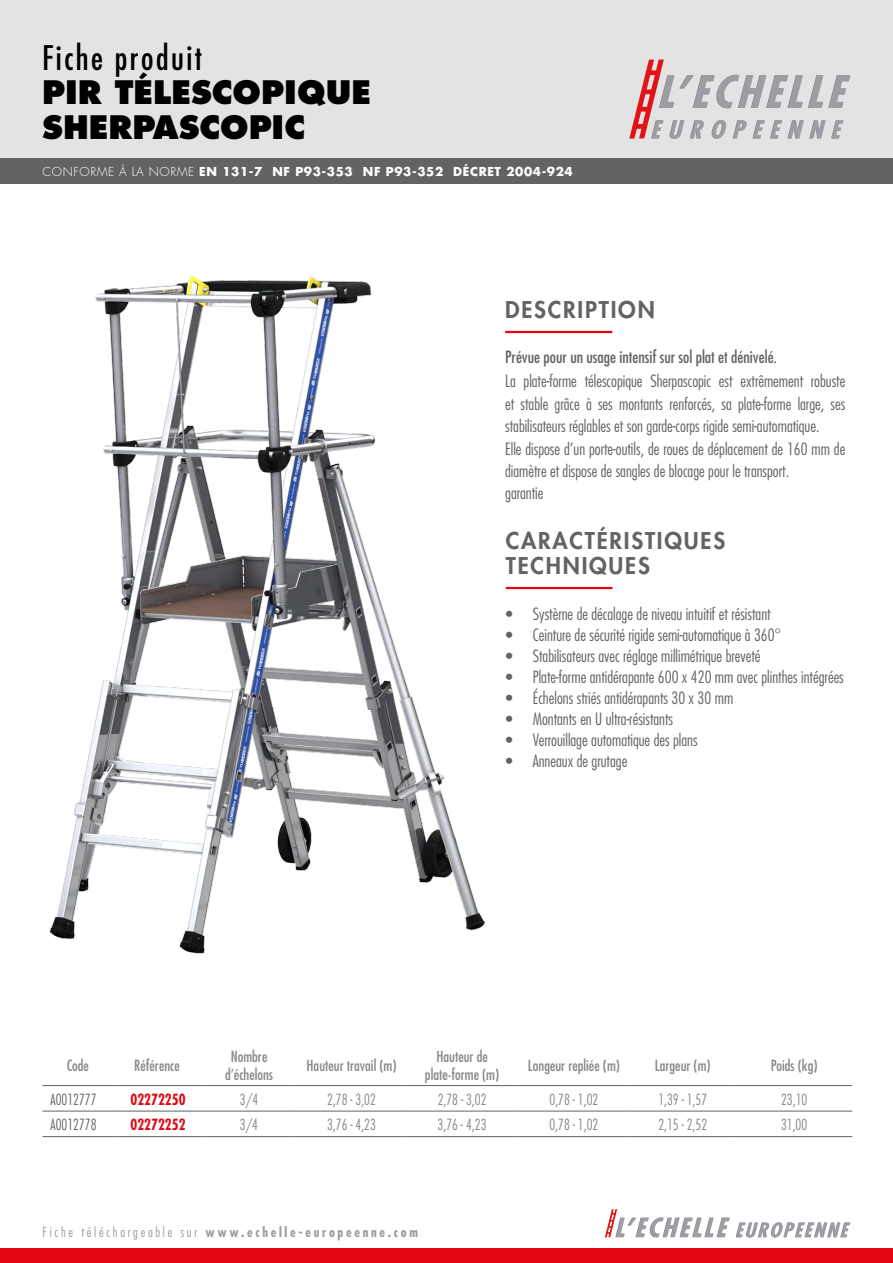
<style>
.page{position:relative;width:893px;height:1263px;background:#fff}
.page>*{position:absolute;margin:0;border:0;box-sizing:border-box;transform-origin:0 0}
.t1{font:condensed 33px "Futura Std";letter-spacing:.075em;color:#000}
.t2{font:800 31.5px/34.5px "Futura Std";color:#000}
.t3{font:800 22.5px/25.5px "Futura Std";letter-spacing:.08em;color:#646363}
.t4{font:300 condensed 16.5px/22.5px "Futura Std";color:#646363}
.t5{font:condensed 16.5px "Futura Std";color:#646363}
.t6{font:condensed 15px "Futura Std";color:#878787}
.t7{font:300 condensed 15px "Futura Std";color:#878787;scale:.94 1}
.t8{font:700 condensed 15px "Futura Std";color:#e30613;scale:.94 1}
.t9{font:300 condensed 15px "Futura Std";color:#656565;scale:.94 1}
.t10{font:700 condensed 13.5px "Futura Std";letter-spacing:.2em;color:#9d9d9c}
.t11{font:300 condensed 13.5px "Futura Std";letter-spacing:.2em;color:#9d9d9c}
.t12{font:700 12px "Futura Std";letter-spacing:.05em;color:#fff}
.t13{font:300 12px "Futura Std";letter-spacing:.05em;color:#fff}
.s1{font-weight:700}
</style>
<div class="page">
<hr style="left:506px;top:587px;width:106px;height:2px;background:#e30613">
<hr style="left:505px;top:331px;width:107px;height:2px;background:#e30613">
<img style="left:49px;top:276px;width:488px;height:678px">
<hr style="left:43px;top:1111px;width:70px;height:1px;background:#646363">
<hr style="left:113px;top:1111px;width:88px;height:1px;background:#646363">
<hr style="left:201px;top:1111px;width:94px;height:1px;background:#646363">
<hr style="left:295px;top:1111px;width:111px;height:1px;background:#646363">
<hr style="left:406px;top:1111px;width:110px;height:1px;background:#646363">
<hr style="left:516px;top:1111px;width:113px;height:1px;background:#646363">
<hr style="left:629px;top:1111px;width:105px;height:1px;background:#646363">
<hr style="left:734px;top:1111px;width:118px;height:1px;background:#646363">
<hr style="left:43px;top:1136px;width:70px;height:1px;background:#646363">
<hr style="left:113px;top:1136px;width:88px;height:1px;background:#646363">
<hr style="left:201px;top:1136px;width:94px;height:1px;background:#646363">
<hr style="left:295px;top:1136px;width:111px;height:1px;background:#646363">
<hr style="left:406px;top:1136px;width:110px;height:1px;background:#646363">
<hr style="left:516px;top:1136px;width:113px;height:1px;background:#646363">
<hr style="left:629px;top:1136px;width:105px;height:1px;background:#646363">
<hr style="left:734px;top:1136px;width:118px;height:1px;background:#646363">
<hr style="left:43px;top:1085px;width:70px;height:1px;background:#646363">
<hr style="left:113px;top:1085px;width:88px;height:1px;background:#646363">
<hr style="left:201px;top:1085px;width:94px;height:1px;background:#646363">
<hr style="left:295px;top:1085px;width:111px;height:1px;background:#646363">
<hr style="left:406px;top:1085px;width:110px;height:1px;background:#646363">
<hr style="left:516px;top:1085px;width:113px;height:1px;background:#646363">
<hr style="left:629px;top:1085px;width:105px;height:1px;background:#646363">
<hr style="left:734px;top:1085px;width:118px;height:1px;background:#646363">
<div style="left:0;top:0;width:893px;height:171px;background:#e3e3e3"></div>
<div style="left:0;top:1249px;width:893px;height:14px;background:#e30613"></div>
<svg style="left:605px;top:1209px;width:245px;height:28px"></svg>
<svg style="left:629px;top:60px;width:221px;height:79px"></svg>
<div style="left:0;top:158px;width:893px;height:26px;background:#646363"></div>
<h1 class="t1" style="left:42px;top:38px;width:161px">Fiche produit</h1>
<h2 class="t2" style="left:42px;top:75px;width:330px">PIR TÉLESCOPIQUE<br>SHERPASCOPIC</h2>
<p class="t13" style="left:43px;top:164px;width:221px">CONFORME À LA NORME <span class="s1">EN 131-7</span></p>
<p class="t12" style="left:272px;top:163px;width:82px">NF P93-353</p>
<p class="t12" style="left:363px;top:163px;width:82px">NF P93-352</p>
<p class="t12" style="left:453px;top:163px;width:121px">DÉCRET 2004-924</p>
<h3 class="t3" style="left:505px;top:297px;width:151px">DESCRIPTION</h3>
<p class="t5" style="left:505px;top:346px;width:273px">Prévue pour un usage intensif sur sol plat et dénivelé.</p>
<p class="t4" style="left:524px;top:370px;width:55px">plate-forme</p>
<p class="t4" style="left:585px;top:370px;width:59px">télescopique</p>
<p class="t4" style="left:650px;top:370px;width:62px">Sherpascopic</p>
<p class="t4" style="left:811px;top:370px;width:36px">robuste</p>
<p class="t4" style="left:505px;top:370px;width:342px">La<br>et stable grâce à ses montants renforcés, sa plate-forme large, ses stabilisateurs réglables et son garde-corps rigide semi-automatique.<br>Elle dispose u n’d porte-outils de, roues de déplacement de 160 mm de diamètre et dispose de sangles de blocage pour le transport.<br>garantie</p>
<p class="t4" style="left:740px;top:370px;width:64px">extrêmement</p>
<p class="t4" style="left:719px;top:370px;width:15px">est</p>
<h3 class="t3" style="left:506px;top:528px;width:221px">CARACTÉRISTIQUES<br>TECHNIQUES</h3>
<p class="t4" style="left:533px;top:602px;width:239px">Système de décalage de niveau intuitif et résistant</p>
<p class="t4" style="left:506px;top:602px;width:8px">•</p>
<p class="t4" style="left:506px;top:623px;width:8px">•</p>
<p class="t4" style="left:533px;top:623px;width:250px">Ceinture de sécurité rigide semi-automatique à 360°</p>
<p class="t4" style="left:506px;top:644px;width:8px">•</p>
<p class="t4" style="left:533px;top:644px;width:229px">Stabilisateurs avec réglage millimétrique breveté</p>
<p class="t4" style="left:506px;top:665px;width:8px">•</p>
<p class="t4" style="left:506px;top:686px;width:8px">•</p>
<p class="t4" style="left:533px;top:665px;width:313px">Plate-forme antidérapante 600 x 420 mm avec plinthes intégrées</p>
<p class="t4" style="left:533px;top:686px;width:202px">Échelons striés antidérapants 30 x 30 mm</p>
<p class="t4" style="left:506px;top:707px;width:8px">•</p>
<p class="t4" style="left:533px;top:707px;width:142px">Montants en U ultra-résistants</p>
<p class="t4" style="left:506px;top:728px;width:8px">•</p>
<p class="t4" style="left:533px;top:728px;width:166px">Verrouillage automatique des plans</p>
<p class="t4" style="left:506px;top:749px;width:8px">•</p>
<p class="t4" style="left:533px;top:749px;width:96px">Anneaux de grutage</p>
<p class="t6" style="left:67px;top:1056px;width:24px">Code</p>
<p class="t6" style="left:134px;top:1056px;width:47px">Référence</p>
<p class="t6" style="left:231px;top:1047px;width:38px">Nombre</p>
<p class="t6" style="left:436px;top:1047px;width:53px">Hauteur de</p>
<p class="t6" style="left:225px;top:1065px;width:49px">’d échelons</p>
<p class="t6" style="left:771px;top:1056px;width:48px">Poids (kg(</p>
<p class="t6" style="left:307px;top:1056px;width:92px">Hauteur travail )m(</p>
<p class="t6" style="left:528px;top:1056px;width:94px">Longeur repliée )m(</p>
<p class="t6" style="left:655px;top:1056px;width:57px">Largeur )m(</p>
<p class="t6" style="left:425px;top:1065px;width:76px">plate-forme )m(</p>
<p class="t9" style="left:51px;top:1090px;width:50px">A0012777</p>
<p class="t8" style="left:131px;top:1090px;width:60px">02272250</p>
<p class="t7" style="left:240px;top:1090px;width:21px">3/4</p>
<p class="t7" style="left:327px;top:1090px;width:53px">2,78 - 3,02</p>
<p class="t7" style="left:438px;top:1090px;width:53px">2,78 - 3,02</p>
<p class="t7" style="left:549px;top:1090px;width:53px">0,78 - 1,02</p>
<p class="t7" style="left:658px;top:1090px;width:53px">1,39 - 1,57</p>
<p class="t7" style="left:781px;top:1090px;width:29px">23,10</p>
<p class="t9" style="left:51px;top:1115px;width:50px">A0012778</p>
<p class="t8" style="left:131px;top:1115px;width:60px">02272252</p>
<p class="t7" style="left:240px;top:1115px;width:21px">3/4</p>
<p class="t7" style="left:327px;top:1115px;width:53px">3,76 - 4,23</p>
<p class="t7" style="left:438px;top:1115px;width:53px">3,76 - 4,23</p>
<p class="t7" style="left:549px;top:1115px;width:53px">0,78 - 1,02</p>
<p class="t7" style="left:658px;top:1115px;width:53px">2,15 - 2,52</p>
<p class="t7" style="left:781px;top:1115px;width:29px">31,00</p>
<p class="t11" style="left:43px;top:1224px;width:32px">Fiche</p>
<p class="t11" style="left:81px;top:1224px;width:92px">téléchargeable</p>
<p class="t11" style="left:181px;top:1224px;width:18px">sur</p>
<p class="t10" style="left:205px;top:1224px;width:214px">www.echelle-europeenne.com</p>
</div>
